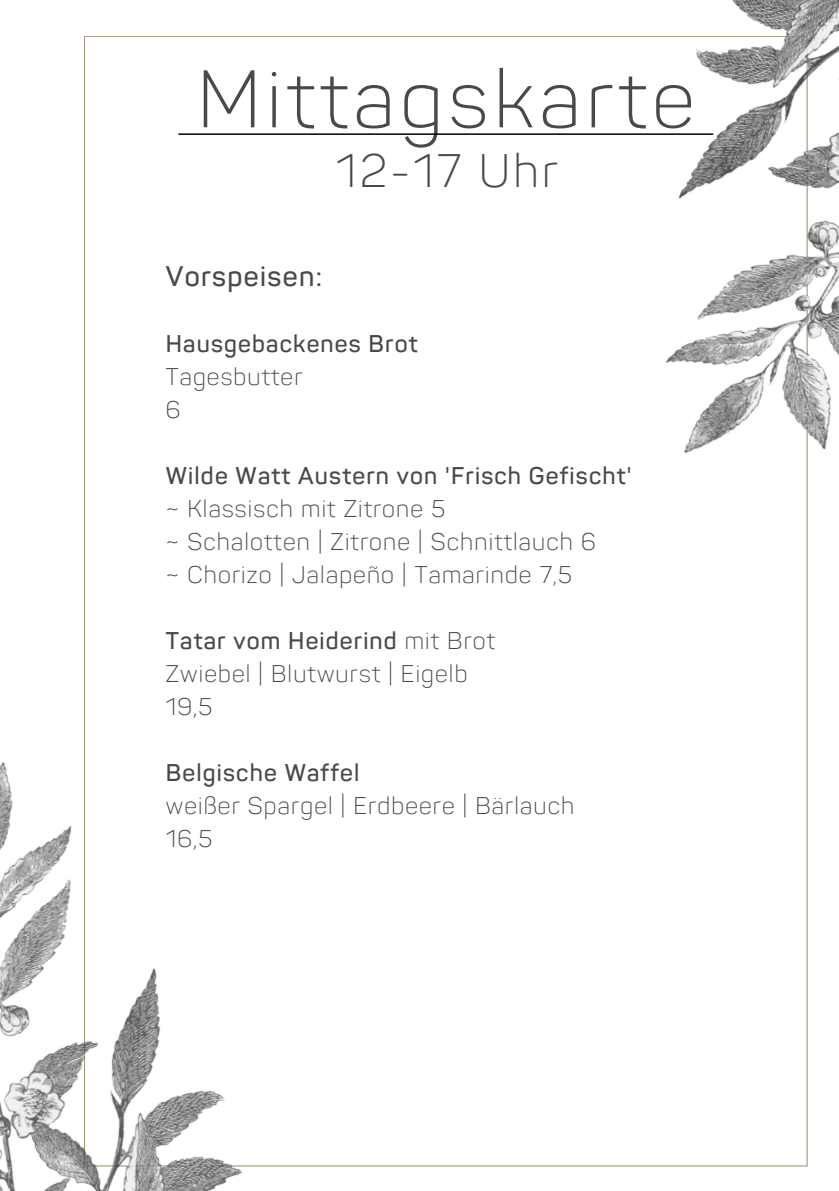
<style>
.page{position:relative;width:839px;height:1191px;background:#fff}
.page>*{position:absolute;margin:0;border:0;box-sizing:border-box;transform-origin:0 0}
.t1{font:300 80.4px "Sahar";letter-spacing:.07em;color:#4b4845}
.t2{font:300 46.4px "Sahar";letter-spacing:.07em;color:#4b4845}
.t3{font:600 27.8px "Sahar";letter-spacing:.05em;color:#4b4845}
.t4{font:300 23.8px "Sahar";letter-spacing:.05em;color:#4b4845}
.t5{font:600 23.8px "Sahar";letter-spacing:.05em;color:#4b4845}
.s1{font-weight:300}
</style>
<div class="page">
<img style="left:0;top:730px;width:301px;height:461px">
<img style="left:589px;top:0;width:249px;height:519px">
<hr style="left:179px;top:133px;width:533px;height:2px;background:#000">
<p class="t1" style="left:197px;top:68px;width:499px">Mittagskarte</p>
<p class="t2" style="left:336px;top:153px;width:223px">12-17 Uhr</p>
<h1 class="t3" style="left:166px;top:266px;width:158px">Vorspeisen:</h1>
<h2 class="t5" style="left:166px;top:335px;width:253px">Hausgebackenes Brot</h2>
<p class="t4" style="left:166px;top:368px;width:138px">Tagesbutter</p>
<p class="t4" style="left:166px;top:401px;width:16px">6</p>
<p class="t5" style="left:166px;top:467px;width:467px">Wilde Watt Austern von 'Frisch Gefischt'</p>
<p class="t4" style="left:166px;top:500px;width:281px">~ Klassisch mit Zitrone 5</p>
<p class="t4" style="left:166px;top:533px;width:431px">~ Schalotten | Zitrone | Schnittlauch 6</p>
<p class="t4" style="left:166px;top:566px;width:407px">~ Chorizo | Jalapeño | Tamarinde 7,5</p>
<p class="t5" style="left:166px;top:632px;width:331px">Tatar vom Heiderind <span class="s1">mit Brot</span></p>
<p class="t4" style="left:166px;top:665px;width:303px">Zwiebel | Blutwurst | Eigelb</p>
<p class="t4" style="left:166px;top:698px;width:48px">19,5</p>
<p class="t5" style="left:166px;top:764px;width:195px">Belgische Waffel</p>
<p class="t4" style="left:166px;top:797px;width:410px">weißer Spargel | Erdbeere | Bärlauch</p>
<p class="t4" style="left:166px;top:830px;width:48px">16,5</p>
</div>
